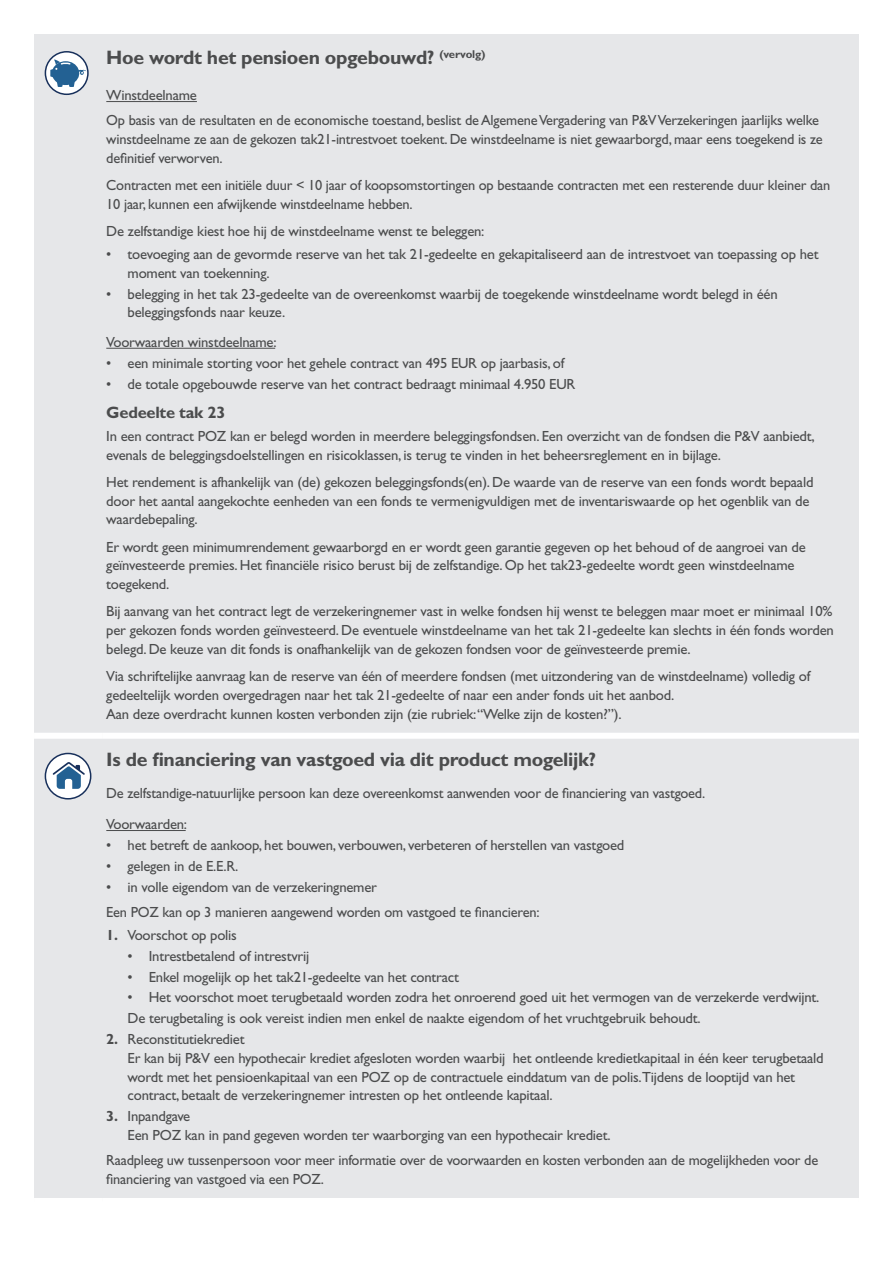
<style>
.page{position:relative;width:893px;height:1263px;background:#fff}
.page>*{position:absolute;margin:0;border:0;box-sizing:border-box;transform-origin:0 0}
.Hoofdtitel{font:700 19.5px "Gill Sans Std";letter-spacing:-.015em;color:#4b4c4d}
.Tussentitel{font:700 16.5px "Gill Sans Std";letter-spacing:-.015em;color:#4b4c4d}
.Broodtekst{font:14.7px/18.8px "Gill Sans Std";letter-spacing:-.015em;color:#4b4c4d}
.Main_obligations_bullet{font:14.7px/18.8px "Gill Sans Std";letter-spacing:-.015em;color:#4b4c4d}
.Tussen_tussentitel{font:14.7px "Gill Sans Std";letter-spacing:-.015em;color:#4b4c4d}
.s1{font-weight:700}
</style>
<div class="page">
<div style="left:34px;top:34px;width:825px;height:1164px;background:#e6e7e9"></div>
<div style="left:34px;top:733px;width:68px;height:6px;background:#fff"></div>
<div style="left:102px;top:733px;width:757px;height:6px;background:#fff"></div>
<svg style="left:45px;top:51px;width:44px;height:44px"></svg>
<hr style="left:106px;top:101px;width:91px;height:1px;background:#4b4c4d">
<hr style="left:106px;top:348px;width:169px;height:1px;background:#4b4c4d">
<svg style="left:45px;top:753px;width:46px;height:46px"></svg>
<hr style="left:106px;top:830px;width:80px;height:1px;background:#4b4c4d">
<p class="Hoofdtitel" style="left:106px;top:46px;width:381px">Hoe wordt het pensioen opgebouwd? <sup>(vervolg)</sup></p>
<p class="Tussen_tussentitel" style="left:106px;top:87px;width:92px">Winstdeelname</p>
<p class="Broodtekst" style="left:106px;top:111px;width:718px">Op basis van de resultaten en de economische toestand, beslist de Algemene Vergadering van P&amp;V Verzekeringen jaarlijks welke winstdeelname ze aan de gekozen tak21-intrestvoet toekent. De winstdeelname is niet gewaarborgd, maar eens toegekend is ze definitief verworven.</p>
<p class="Broodtekst" style="left:106px;top:176px;width:725px">Contracten met een initiële duur &lt; 10 jaar of koopsomstortingen op bestaande contracten met een resterende duur kleiner dan<br>10 jaar, kunnen een afwijkende winstdeelname hebben.</p>
<p class="Broodtekst" style="left:106px;top:222px;width:380px">De zelfstandige kiest hoe hij de winstdeelname wenst te beleggen:</p>
<p class="Broodtekst" style="left:128px;top:245px;width:692px;text-indent:-21px">• toevoeging aan de gevormde reserve van het tak 21-gedeelte en gekapitaliseerd aan de intrestvoet van toepassing op het moment van toekenning.</p>
<p class="Broodtekst" style="left:128px;top:284px;width:652px;text-indent:-21px">• belegging in het tak 23-gedeelte van de overeenkomst waarbij de toegekende winstdeelname wordt belegd in één beleggingsfonds naar keuze.</p>
<p class="Tussen_tussentitel" style="left:106px;top:333px;width:172px">Voorwaarden winstdeelname:</p>
<p class="Broodtekst" style="left:106px;top:353px;width:460px">• een minimale storting voor het gehele contract van 495 EUR op jaarbasis, of</p>
<p class="Broodtekst" style="left:106px;top:374px;width:471px">• de totale opgebouwde reserve van het contract bedraagt minimaal 4.950 EUR</p>
<p class="Tussentitel" style="left:106px;top:403px;width:121px">Gedeelte tak 23</p>
<p class="Broodtekst" style="left:106px;top:427px;width:710px">In een contract POZ kan er belegd worden in meerdere beleggingsfondsen. Een overzicht van de fondsen die P&amp;V aanbiedt, evenals de beleggingsdoelstellingen en risicoklassen, is terug te vinden in het beheersreglement en in bijlage.</p>
<p class="Broodtekst" style="left:106px;top:473px;width:709px">Het rendement is afhankelijk van (de) gekozen beleggingsfonds(en). De waarde van de reserve van een fonds wordt bepaald door het aantal aangekochte eenheden van een fonds te vermenigvuldigen met de inventariswaarde op het ogenblik van de waardebepaling.</p>
<p class="Broodtekst" style="left:106px;top:537px;width:701px">Er wordt geen minimumrendement gewaarborgd en er wordt geen garantie gegeven op het behoud of de aangroei van de geïnvesteerde premies. Het financiële risico berust bij de zelfstandige. Op het tak23-gedeelte wordt geen winstdeelname toegekend.</p>
<p class="Broodtekst" style="left:106px;top:602px;width:729px;text-align:justify">Bij aanvang van het contract legt de verzekeringnemer vast in welke fondsen hij wenst te beleggen maar moet er minimaal 10% per gekozen fonds worden geïnvesteerd. De eventuele winstdeelname van het tak 21-gedeelte kan slechts in één fonds worden belegd. De keuze van dit fonds is onafhankelijk van de gekozen fondsen voor de geïnvesteerde premie.</p>
<p class="Broodtekst" style="left:106px;top:667px;width:706px">Via schriftelijke aanvraag kan de reserve van één of meerdere fondsen (met uitzondering van de winstdeelname) volledig of gedeeltelijk worden overgedragen naar het tak 21-gedeelte of naar een ander fonds uit het aanbod.<br>Aan deze overdracht kunnen kosten verbonden zijn (zie rubriek:“Welke zijn de kosten?”).</p>
<p class="Hoofdtitel" style="left:106px;top:748px;width:491px">Is de financiering van vastgoed via dit product mogelijk?</p>
<p class="Broodtekst" style="left:106px;top:783px;width:600px">De zelfstandige-natuurlijke persoon kan deze overeenkomst aanwenden voor de financiering van vastgoed.</p>
<p class="Tussen_tussentitel" style="left:106px;top:816px;width:82px">Voorwaarden:</p>
<p class="Broodtekst" style="left:106px;top:836px;width:520px">• het betreft de aankoop, het bouwen, verbouwen, verbeteren of herstellen van vastgoed</p>
<p class="Broodtekst" style="left:106px;top:856px;width:133px">• gelegen in de E.E.R.</p>
<p class="Broodtekst" style="left:106px;top:877px;width:272px">• in volle eigendom van de verzekeringnemer</p>
<p class="Broodtekst" style="left:106px;top:902px;width:435px">Een POZ kan op 3 manieren aangewend worden om vastgoed te financieren:</p>
<p class="Main_obligations_bullet" style="left:106px;top:925px;width:132px"><span class="s1">1.</span> Voorschot op polis</p>
<p class="Broodtekst" style="left:128px;top:946px;width:183px">• Intrestbetalend of intrestvrij</p>
<p class="Broodtekst" style="left:128px;top:967px;width:333px">• Enkel mogelijk op het tak21-gedeelte van het contract</p>
<p class="Broodtekst" style="left:128px;top:988px;width:693px">• Het voorschot moet terugbetaald worden zodra het onroerend goed uit het vermogen van de verzekerde verdwijnt.</p>
<p class="Main_obligations_bullet" style="left:128px;top:1009px;width:575px">De terugbetaling is ook vereist indien men enkel de naakte eigendom of het vruchtgebruik behoudt.</p>
<p class="Main_obligations_bullet" style="left:128px;top:1030px;width:698px;text-indent:-21px"><span class="s1">2.</span> Reconstitutiekrediet<br>Er kan bij P&amp;V een hypothecair krediet afgesloten worden waarbij het ontleende kredietkapitaal in één keer terugbetaald wordt met het pensioenkapitaal van een POZ op de contractuele einddatum van de polis.Tijdens de looptijd van het contract, betaalt de verzekeringnemer intresten op het ontleende kapitaal.</p>
<p class="Main_obligations_bullet" style="left:128px;top:1107px;width:485px;text-indent:-21px"><span class="s1">3.</span> Inpandgave<br>Een POZ kan in pand gegeven worden ter waarborging van een hypothecair krediet.</p>
<p class="Broodtekst" style="left:106px;top:1151px;width:713px">Raadpleeg uw tussenpersoon voor meer informatie over de voorwaarden en kosten verbonden aan de mogelijkheden voor de financiering van vastgoed via een POZ.</p>
</div>
